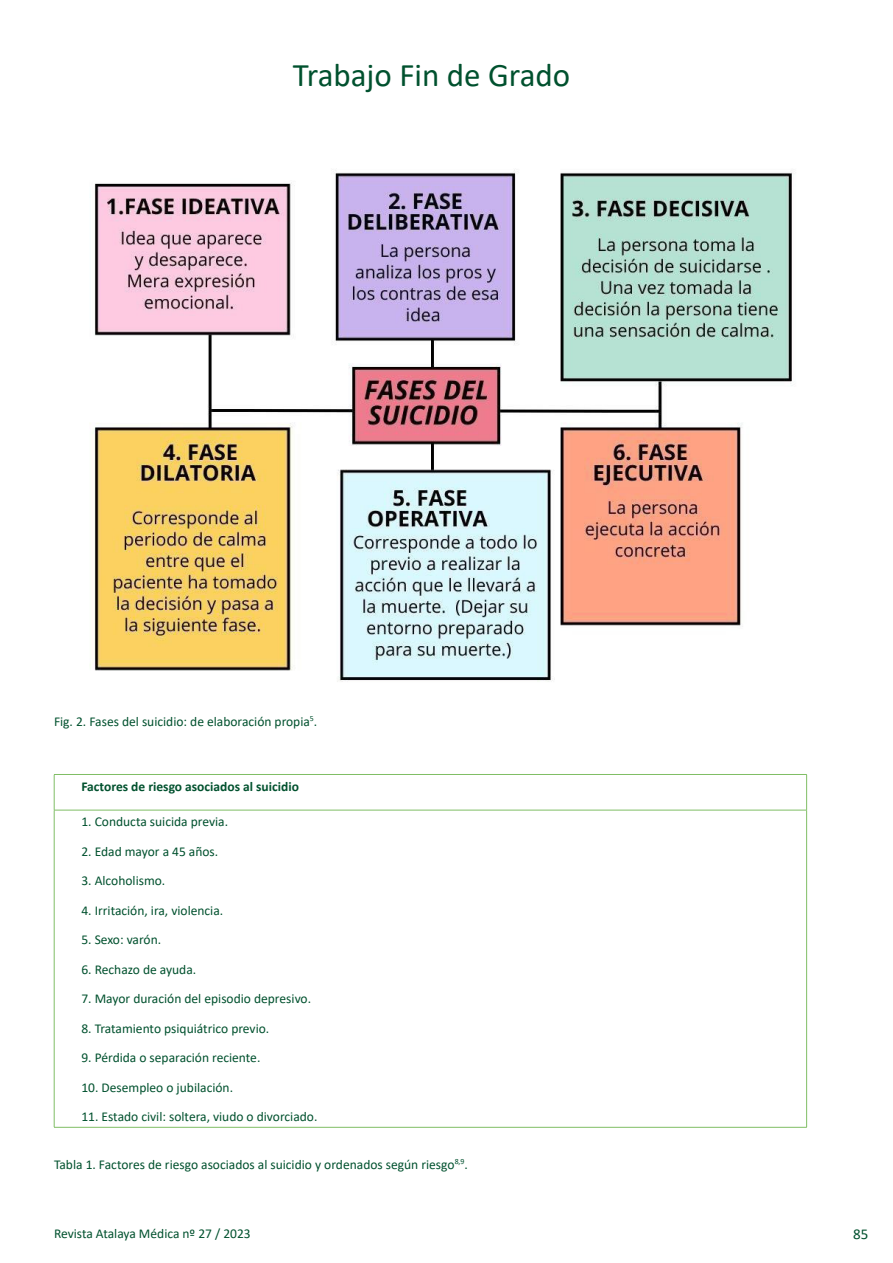
<style>
.page{position:relative;width:893px;height:1263px;background:#fff}
.page>*{position:absolute;margin:0;border:0;box-sizing:border-box;transform-origin:0 0}
.t1{font:33px "Calibri";color:#00512e}
.t2{font:15px "Calibri";color:#00512e}
.Pie_de_imagen{font:13.5px "Calibri";color:#00512e}
.Pie_de_imagen-2{font:700 13.5px "Calibri";color:#00512e}
</style>
<div class="page">
<img style="left:90px;top:170px;width:702px;height:512px">
<hr style="left:54px;top:774px;width:753px;height:1px;background:#80be65">
<hr style="left:54px;top:775px;width:1px;height:35px;background:#80be65">
<hr style="left:806px;top:775px;width:1px;height:35px;background:#80be65">
<hr style="left:54px;top:810px;width:753px;height:1px;background:#80be65">
<hr style="left:54px;top:810px;width:1px;height:317px;background:#80be65">
<hr style="left:806px;top:810px;width:1px;height:317px;background:#80be65">
<hr style="left:54px;top:1127px;width:753px;height:1px;background:#80be65">
<h1 class="t1" style="left:293px;top:52px;width:279px">Trabajo Fin de Grado</h1>
<p class="Pie_de_imagen" style="left:54px;top:712px;width:265px">Fig. 2. Fases del suicidio: de elaboración propia<sup>5</sup>.</p>
<p class="Pie_de_imagen-2" style="left:81px;top:776px;width:219px">Factores de riesgo asociados al suicidio</p>
<p class="Pie_de_imagen" style="left:81px;top:812px;width:148px">1. Conducta suicida previa.</p>
<p class="Pie_de_imagen" style="left:81px;top:842px;width:138px">2. Edad mayor a 45 años.</p>
<p class="Pie_de_imagen" style="left:81px;top:871px;width:85px">3. Alcoholismo.</p>
<p class="Pie_de_imagen" style="left:81px;top:901px;width:143px">4. Irritación, ira, violencia.</p>
<p class="Pie_de_imagen" style="left:81px;top:930px;width:81px">5. Sexo: varón.</p>
<p class="Pie_de_imagen" style="left:81px;top:960px;width:116px">6. Rechazo de ayuda.</p>
<p class="Pie_de_imagen" style="left:81px;top:989px;width:231px">7. Mayor duración del episodio depresivo.</p>
<p class="Pie_de_imagen" style="left:81px;top:1019px;width:189px">8. Tratamiento psiquiátrico previo.</p>
<p class="Pie_de_imagen" style="left:81px;top:1048px;width:180px">9. Pérdida o separación reciente.</p>
<p class="Pie_de_imagen" style="left:81px;top:1078px;width:153px">10. Desempleo o jubilación.</p>
<p class="Pie_de_imagen" style="left:81px;top:1107px;width:238px">11. Estado civil: soltera, viudo o divorciado.</p>
<p class="Pie_de_imagen" style="left:54px;top:1155px;width:415px">Tabla 1. Factores de riesgo asociados al suicidio y ordenados según riesgo<sup>8,9</sup>.</p>
<p class="Pie_de_imagen" style="left:54px;top:1224px;width:198px">Revista Atalaya Médica nº 27 / 2023</p>
<p class="t2" style="left:853px;top:1223px;width:17px">85</p>
</div>
